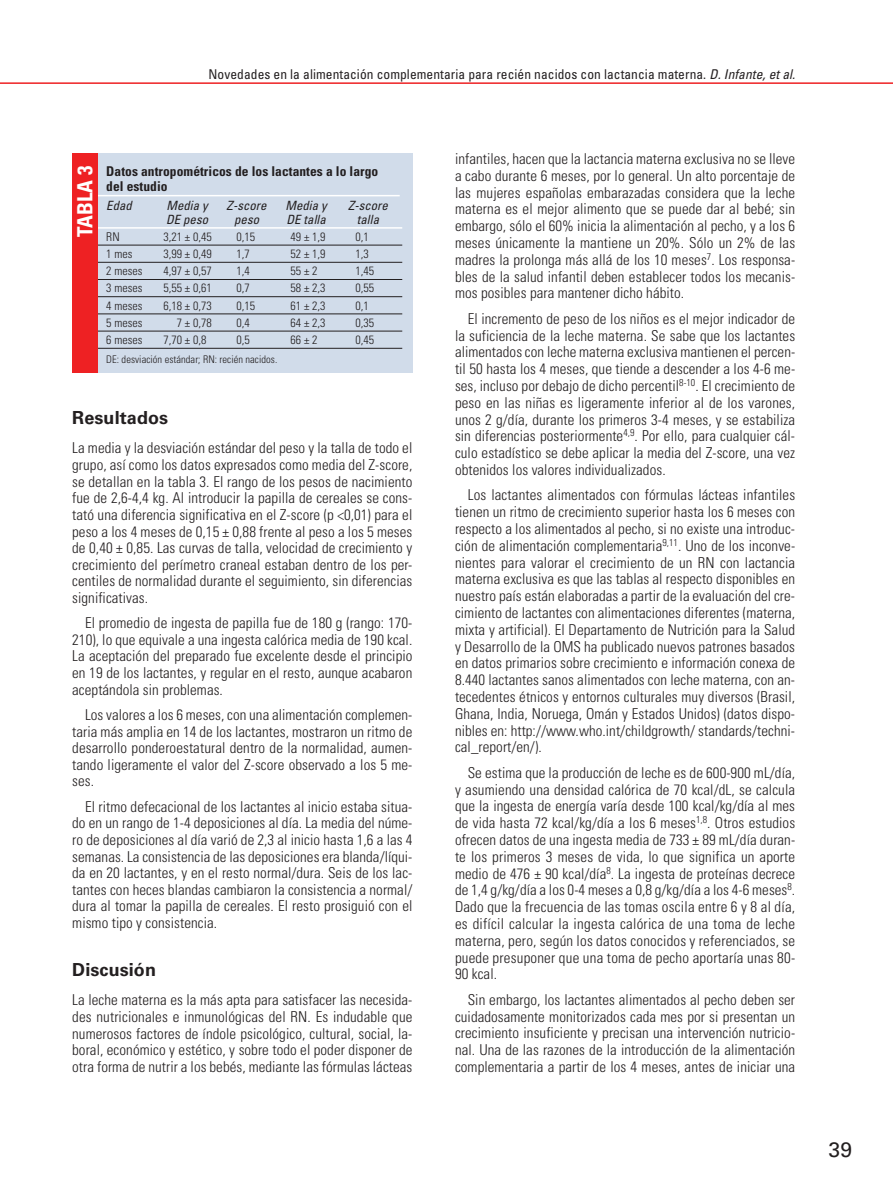
<style>
.page{position:relative;width:893px;height:1191px;background:#fff}
.page>*{position:absolute;margin:0;border:0;box-sizing:border-box;transform-origin:0 0}
.t1{font:700 condensed 21px "Univers LT Std";letter-spacing:.005em;color:#fff}
.t2{font:21px "Univers LT Std";color:#231f20}
.t3{font:700 18px "Univers LT Std";letter-spacing:.005em;color:#231f20}
.t4{font:300 condensed 15px/16.8px "Univers LT Std";letter-spacing:.005em;color:#231f20;text-align:justify}
.t5{font:condensed 13.5px "Univers LT Std";letter-spacing:.005em;color:#231f20}
.t6{font:700 condensed 13.5px/15px "Univers LT Std";letter-spacing:.005em;color:#231f20}
.t7{font:italic condensed 12.75px/13.5px "Univers LT Std";letter-spacing:.005em;color:#231f20}
.t8{font:300 condensed 12px "Univers LT Std";letter-spacing:.005em;color:#231f20}
.t9{font:300 condensed 10.5px "Univers LT Std";letter-spacing:.005em;color:#231f20}
.s1{font-style:italic}
</style>
<div class="page">
<hr style="left:0;top:82px;width:893px;height:2px;background:#ee2123">
<div style="left:72px;top:153px;width:340px;height:219px;background:#d1dcea"></div>
<hr style="left:85px;top:195px;width:315px;height:1px;background:#fff">
<hr style="left:85px;top:245px;width:317px;height:1px;background:#231f20">
<hr style="left:85px;top:262px;width:317px;height:1px;background:#231f20">
<hr style="left:85px;top:279px;width:317px;height:1px;background:#231f20">
<hr style="left:85px;top:296px;width:317px;height:1px;background:#231f20">
<hr style="left:85px;top:314px;width:317px;height:1px;background:#231f20">
<hr style="left:85px;top:331px;width:317px;height:1px;background:#231f20">
<hr style="left:85px;top:348px;width:317px;height:1px;background:#231f20">
<hr style="left:85px;top:227px;width:317px;height:2px;background:#fff">
<div style="left:72px;top:153px;width:26px;height:219px;background:#ee2123"></div>
<p class="t5" style="left:208px;top:68px;width:588px">Novedades en la alimentación complementaria para recién nacidos con lactancia materna. <span class="s1">D. Infante, et al.</span></p>
<h1 class="t1" style="left:75px;top:237px;width:73px;rotate:-90deg">TABLA 3</h1>
<p class="t6" style="left:106px;top:164px;width:274px">Datos antropométricos de los lactantes a lo largo del estudio</p>
<p class="t7" style="left:106px;top:200px;width:27px">Edad</p>
<p class="t7" style="left:166px;top:200px;width:44px">Media y<br>DE peso</p>
<p class="t7" style="left:227px;top:200px;width:41px;text-align:center">Z-score peso</p>
<p class="t7" style="left:285px;top:200px;width:43px">Media y<br>DE talla</p>
<p class="t7" style="left:348px;top:200px;width:41px;text-align:center">Z-score talla</p>
<p class="t8" style="left:106px;top:231px;width:15px">RN</p>
<p class="t8" style="left:163px;top:231px;width:50px">3,21 ± 0,45</p>
<p class="t8" style="left:236px;top:231px;width:20px">0,15</p>
<p class="t8" style="left:290px;top:231px;width:37px">49 ± 1,9</p>
<p class="t8" style="left:355px;top:231px;width:15px">0,1</p>
<p class="t8" style="left:106px;top:248px;width:28px">1 mes</p>
<p class="t8" style="left:163px;top:248px;width:50px">3,99 ± 0,49</p>
<p class="t8" style="left:236px;top:248px;width:15px">1,7</p>
<p class="t8" style="left:290px;top:248px;width:37px">52 ± 1,9</p>
<p class="t8" style="left:355px;top:248px;width:15px">1,3</p>
<p class="t8" style="left:106px;top:265px;width:38px">2 meses</p>
<p class="t8" style="left:163px;top:265px;width:50px">4,97 ± 0,57</p>
<p class="t8" style="left:236px;top:265px;width:15px">1,4</p>
<p class="t8" style="left:290px;top:265px;width:28px">55 ± 2</p>
<p class="t8" style="left:355px;top:265px;width:20px">1,45</p>
<p class="t8" style="left:106px;top:282px;width:38px">3 meses</p>
<p class="t8" style="left:163px;top:282px;width:50px">5,55 ± 0,61</p>
<p class="t8" style="left:236px;top:282px;width:15px">0,7</p>
<p class="t8" style="left:290px;top:282px;width:37px">58 ± 2,3</p>
<p class="t8" style="left:355px;top:282px;width:20px">0,55</p>
<p class="t8" style="left:106px;top:300px;width:38px">4 meses</p>
<p class="t8" style="left:163px;top:300px;width:50px">6,18 ± 0,73</p>
<p class="t8" style="left:236px;top:300px;width:20px">0,15</p>
<p class="t8" style="left:290px;top:300px;width:37px">61 ± 2,3</p>
<p class="t8" style="left:355px;top:300px;width:15px">0,1</p>
<p class="t8" style="left:106px;top:317px;width:38px">5 meses</p>
<p class="t8" style="left:177px;top:317px;width:37px">7 ± 0,78</p>
<p class="t8" style="left:236px;top:317px;width:15px">0,4</p>
<p class="t8" style="left:290px;top:317px;width:37px">64 ± 2,3</p>
<p class="t8" style="left:355px;top:317px;width:20px">0,35</p>
<p class="t8" style="left:106px;top:334px;width:38px">6 meses</p>
<p class="t8" style="left:163px;top:334px;width:45px">7,70 ± 0,8</p>
<p class="t8" style="left:236px;top:334px;width:15px">0,5</p>
<p class="t8" style="left:290px;top:334px;width:28px">66 ± 2</p>
<p class="t8" style="left:355px;top:334px;width:20px">0,45</p>
<p class="t9" style="left:106px;top:354px;width:173px">DE: desviación estándar; RN: recién nacidos.</p>
<p class="t3" style="left:72px;top:409px;width:97px">Resultados</p>
<p class="t4" style="left:72px;top:440px;width:342px">La media y la desviación estándar del peso y la talla de todo el grupo, así como los datos expresados como media del Z-score, se detallan en la tabla 3. El rango de los pesos de nacimiento fue de 2,6-4,4 kg. Al introducir la papilla de cereales se cons&shy;tató una diferencia significativa en el Z-score (p &lt;0,01) para el peso a los 4 meses de 0,15 ± 0,88 frente al peso a los 5 meses de 0,40 ± 0,85. Las curvas de talla, velocidad de crecimiento y crecimiento del perímetro craneal estaban dentro de los per&shy;centiles de normalidad durante el seguimiento, sin diferencias significativas.</p>
<p class="t4" style="left:72px;top:615px;width:342px;text-indent:13px">El promedio de ingesta de papilla fue de 180 g (rango: 170- 210), lo que equivale a una ingesta calórica media de 190 kcal.<br>La aceptación del preparado fue excelente desde el principio en 19 de los lactantes, y regular en el resto, aunque acabaron aceptándola sin problemas.</p>
<p class="t4" style="left:72px;top:707px;width:342px;text-indent:13px">Los valores a los 6 meses, con una alimentación complemen&shy;taria más amplia en 14 de los lactantes, mostraron un ritmo de desarrollo ponderoestatural dentro de la normalidad, aumen&shy;tando ligeramente el valor del Z-score observado a los 5 me&shy;ses.</p>
<p class="t4" style="left:72px;top:799px;width:342px;text-indent:13px">El ritmo defecacional de los lactantes al inicio estaba situa&shy;do en un rango de 1-4 deposiciones al día. La media del núme&shy;ro de deposiciones al día varió de 2,3 al inicio hasta 1,6 a las 4 semanas. La consistencia de las deposiciones era blanda/líqui&shy;da en 20 lactantes, y en el resto normal/dura. Seis de los lac&shy;tantes con heces blandas cambiaron la consistencia a normal/ dura al tomar la papilla de cereales. El resto prosiguió con el mismo tipo y consistencia.</p>
<p class="t3" style="left:72px;top:961px;width:85px">Discusión</p>
<p class="t4" style="left:72px;top:992px;width:342px">La leche materna es la más apta para satisfacer las necesida&shy;des nutricionales e inmunológicas del RN. Es indudable que numerosos factores de índole psicológico, cultural, social, la&shy;boral, económico y estético, y sobre todo el poder disponer de otra forma de nutrir a los bebés, mediante las fórmulas lácteas</p>
<p class="t4" style="left:455px;top:151px;width:342px">infantiles, hacen que la lactancia materna exclusiva no se lleve a cabo durante 6 meses, por lo general. Un alto porcentaje de las mujeres españolas embarazadas considera que la leche materna es el mejor alimento que se puede dar al bebé; sin embargo, sólo el 60% inicia la alimentación al pecho, y a los 6 meses únicamente la mantiene un 20%. Sólo un 2% de las madres la prolonga más allá de los 10 meses<sup>7</sup>. Los responsa&shy;bles de la salud infantil deben establecer todos los mecanis&shy;mos posibles para mantener dicho hábito.</p>
<p class="t4" style="left:455px;top:311px;width:342px;text-indent:13px">El incremento de peso de los niños es el mejor indicador de la suficiencia de la leche materna. Se sabe que los lactantes alimentados con leche materna exclusiva mantienen el percen&shy;til 50 hasta los 4 meses, que tiende a descender a los 4-6 me&shy;ses, incluso por debajo de dicho percentil<sup>8-10</sup>. El crecimiento de peso en las niñas es ligeramente inferior al de los varones, unos 2 g/día, durante los primeros 3-4 meses, y se estabiliza sin diferencias posteriormente<sup>4,9</sup>. Por ello, para cualquier cál&shy;culo estadístico se debe aplicar la media del Z-score, una vez obtenidos los valores individualizados.</p>
<p class="t4" style="left:455px;top:487px;width:342px;text-indent:13px">Los lactantes alimentados con fórmulas lácteas infantiles tienen un ritmo de crecimiento superior hasta los 6 meses con respecto a los alimentados al pecho, si no existe una introduc&shy;ción de alimentación complementaria<sup>9,11</sup>. Uno de los inconve&shy;nientes para valorar el crecimiento de un RN con lactancia materna exclusiva es que las tablas al respecto disponibles en nuestro país están elaboradas a partir de la evaluación del cre&shy;cimiento de lactantes con alimentaciones diferentes (materna, mixta y artificial). El Departamento de Nutrición para la Salud y Desarrollo de la OMS ha publicado nuevos patrones basados en datos primarios sobre crecimiento e información conexa de 8.440 lactantes sanos alimentados con leche materna, con an&shy;tecedentes étnicos y entornos culturales muy diversos (Brasil, Ghana, India, Noruega, Omán y Estados Unidos) (datos dispo&shy;nibles en: http://www.who.int/childgrowth/ standards/techni&shy;cal_report/en/).</p>
<p class="t4" style="left:455px;top:765px;width:342px;text-indent:13px">Se estima que la producción de leche es de 600-900 mL/día, y asumiendo una densidad calórica de 70 kcal/dL, se calcula que la ingesta de energía varía desde 100 kcal/kg/día al mes de vida hasta 72 kcal/kg/día a los 6 meses<sup>1,8</sup>. Otros estudios ofrecen datos de una ingesta media de 733 ± 89 mL/día duran&shy;te los primeros 3 meses de vida, lo que significa un aporte medio de 476 ± 90 kcal/día<sup>8</sup>. La ingesta de proteínas decrece de 1,4 g/kg/día a los 0-4 meses a 0,8 g/kg/día a los 4-6 meses<sup>8</sup>.<br>Dado que la frecuencia de las tomas oscila entre 6 y 8 al día, es difícil calcular la ingesta calórica de una toma de leche materna, pero, según los datos conocidos y referenciados, se puede presuponer que una toma de pecho aportaría unas 80- 90 kcal.</p>
<p class="t4" style="left:455px;top:991px;width:342px;text-indent:13px">Sin embargo, los lactantes alimentados al pecho deben ser cuidadosamente monitorizados cada mes por si presentan un crecimiento insuficiente y precisan una intervención nutricio&shy;nal. Una de las razones de la introducción de la alimentación complementaria a partir de los 4 meses, antes de iniciar una</p>
<h1 class="t2" style="left:829px;top:1139px;width:25px">39</h1>
</div>
